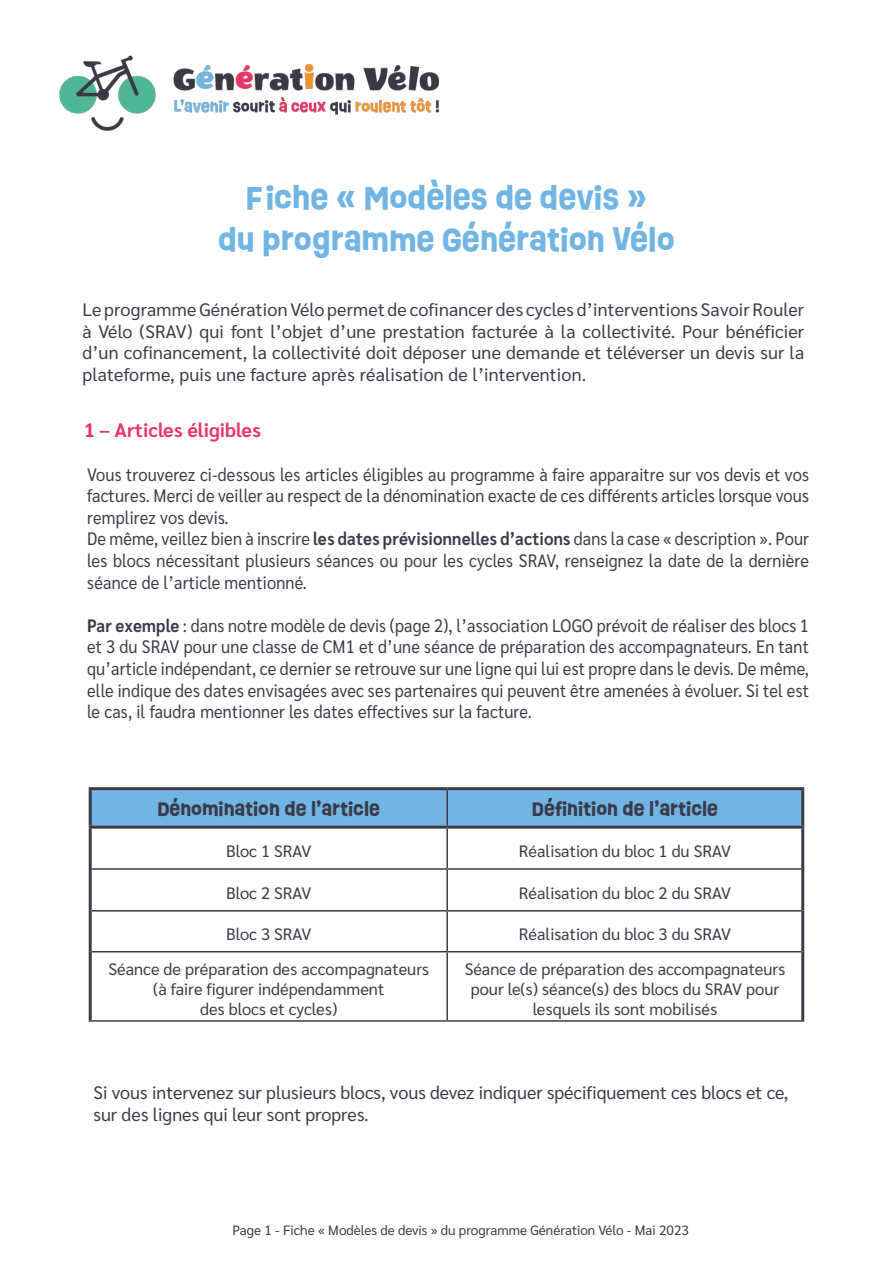
<style>
.page{position:relative;width:893px;height:1263px;background:#fff}
.page>*{position:absolute;margin:0;border:0;box-sizing:border-box;transform-origin:0 0}
.t1{font:700 30px/42px "Ruddy";color:#71b5e5;text-align:center}
.t2{font:700 19.5px "Sarabun";color:#e83666}
.t3{font:18px/21.6px "Sarabun";letter-spacing:.01em;color:#3d3a48;scale:.91 1}
.t4{font:18px/21.6px "Sarabun";letter-spacing:.01em;color:#3d3a48;text-align:justify}
.t5{font:700 18px "Ruddy";color:#3d3a48}
.t6{font:16.5px/19.8px "Sarabun";color:#3d3a48;text-align:center}
.t7{font:13.5px "Sarabun";color:#3d3a48}
.s1{font-weight:700}
</style>
<div class="page">
<img style="left:59px;top:55px;width:380px;height:76px">
<div style="left:92px;top:790px;width:709px;height:36px;background:#71b5e5"></div>
<hr style="left:89px;top:787px;width:358px;height:3px;background:#3d3a48">
<hr style="left:89px;top:790px;width:3px;height:36px;background:#3d3a48">
<hr style="left:447px;top:787px;width:357px;height:3px;background:#3d3a48">
<hr style="left:801px;top:790px;width:3px;height:36px;background:#3d3a48">
<hr style="left:89px;top:826px;width:358px;height:3px;background:#3d3a48">
<hr style="left:89px;top:829px;width:3px;height:40px;background:#3d3a48">
<hr style="left:447px;top:826px;width:357px;height:3px;background:#3d3a48">
<hr style="left:801px;top:829px;width:3px;height:40px;background:#3d3a48">
<hr style="left:89px;top:869px;width:3px;height:42px;background:#3d3a48">
<hr style="left:801px;top:869px;width:3px;height:42px;background:#3d3a48">
<hr style="left:89px;top:911px;width:3px;height:41px;background:#3d3a48">
<hr style="left:801px;top:911px;width:3px;height:41px;background:#3d3a48">
<hr style="left:89px;top:952px;width:3px;height:68px;background:#3d3a48">
<hr style="left:801px;top:952px;width:3px;height:68px;background:#3d3a48">
<hr style="left:446px;top:790px;width:2px;height:36px;background:#3d3a48">
<hr style="left:446px;top:829px;width:2px;height:39px;background:#3d3a48">
<hr style="left:92px;top:868px;width:355px;height:2px;background:#3d3a48">
<hr style="left:447px;top:868px;width:354px;height:2px;background:#3d3a48">
<hr style="left:446px;top:870px;width:2px;height:40px;background:#3d3a48">
<hr style="left:92px;top:910px;width:355px;height:1px;background:#3d3a48">
<hr style="left:447px;top:910px;width:354px;height:1px;background:#3d3a48">
<hr style="left:446px;top:911px;width:2px;height:40px;background:#3d3a48">
<hr style="left:92px;top:951px;width:355px;height:1px;background:#3d3a48">
<hr style="left:447px;top:951px;width:354px;height:1px;background:#3d3a48">
<hr style="left:446px;top:952px;width:2px;height:68px;background:#3d3a48">
<hr style="left:89px;top:1020px;width:358px;height:2px;background:#3d3a48">
<hr style="left:447px;top:1020px;width:357px;height:2px;background:#3d3a48">
<h1 class="t1" style="left:218px;top:176px;width:458px">FICHE « MODÈLES DE DEVIS »<br>DU PROGRAMME GÉNÉRATION VÉLO</h1>
<p class="t4" style="left:82px;top:299px;width:723px">Le programme Génération Vélo permet de cofinancer des cycles d’interventions Savoir Rouler à Vélo (SRAV) qui font l’objet d’une prestation facturée à la collectivité. Pour bénéficier d’un cofinancement, la collectivité doit déposer une demande et téléverser un devis sur la plateforme, puis une facture après réalisation de l’intervention.</p>
<p class="t2" style="left:84px;top:418px;width:178px">1 – Articles éligibles</p>
<p class="t3" style="left:87px;top:463px;width:795px">Vous trouverez ci-dessous les articles éligibles au programme à faire apparaitre sur vos devis et vos factures. Merci de veiller au respect de la dénomination exacte de ces différents articles lorsque vous remplirez vos devis.<br>De même, veillez bien à inscrire <span class="s1">les dates prévisionnelles d’actions</span> dans la case « description ». Pour les blocs nécessitant plusieurs séances ou pour les cycles SRAV, renseignez la date de la dernière séance de l’article mentionné.</p>
<p class="t3" style="left:87px;top:615px;width:795px;text-align:justify"><span class="s1">Par exemple</span> : dans notre modèle de devis (page 2), l’association LOGO prévoit de réaliser des blocs 1 et 3 du SRAV pour une classe de CM1 et d’une séance de préparation des accompagnateurs. En tant qu’article indépendant, ce dernier se retrouve sur une ligne qui lui est propre dans le devis. De même, elle indique des dates envisagées avec ses partenaires qui peuvent être amenées à évoluer. Si tel est le cas, il faudra mentionner les dates effectives sur la facture.</p>
<p class="t5" style="left:157px;top:795px;width:224px">DÉNOMINATION DE L’ARTICLE</p>
<p class="t5" style="left:532px;top:795px;width:188px">DÉFINITION DE L’ARTICLE</p>
<p class="t6" style="left:226px;top:841px;width:87px">Bloc 1 SRAV</p>
<p class="t6" style="left:519px;top:841px;width:214px">Réalisation du bloc 1 du SRAV</p>
<p class="t6" style="left:226px;top:883px;width:87px">Bloc 2 SRAV</p>
<p class="t6" style="left:519px;top:883px;width:214px">Réalisation du bloc 2 du SRAV</p>
<p class="t6" style="left:226px;top:924px;width:87px">Bloc 3 SRAV</p>
<p class="t6" style="left:519px;top:924px;width:214px">Réalisation du bloc 3 du SRAV</p>
<p class="t6" style="left:108px;top:960px;width:322px">Séance de préparation des accompagnateurs (à faire figurer indépendamment<br>des blocs et cycles)</p>
<p class="t6" style="left:465px;top:960px;width:322px">Séance de préparation des accompagnateurs pour le(s) séance(s) des blocs du SRAV pour lesquels ils sont mobilisés</p>
<p class="t4" style="left:94px;top:1082px;width:696px">Si vous intervenez sur plusieurs blocs, vous devez indiquer spécifiquement ces blocs et ce, sur des lignes qui leur sont propres.</p>
<p class="t7" style="left:233px;top:1222px;width:458px">Page 1 - Fiche « Modèles de devis » du programme Génération Vélo - Mai 2023</p>
</div>
